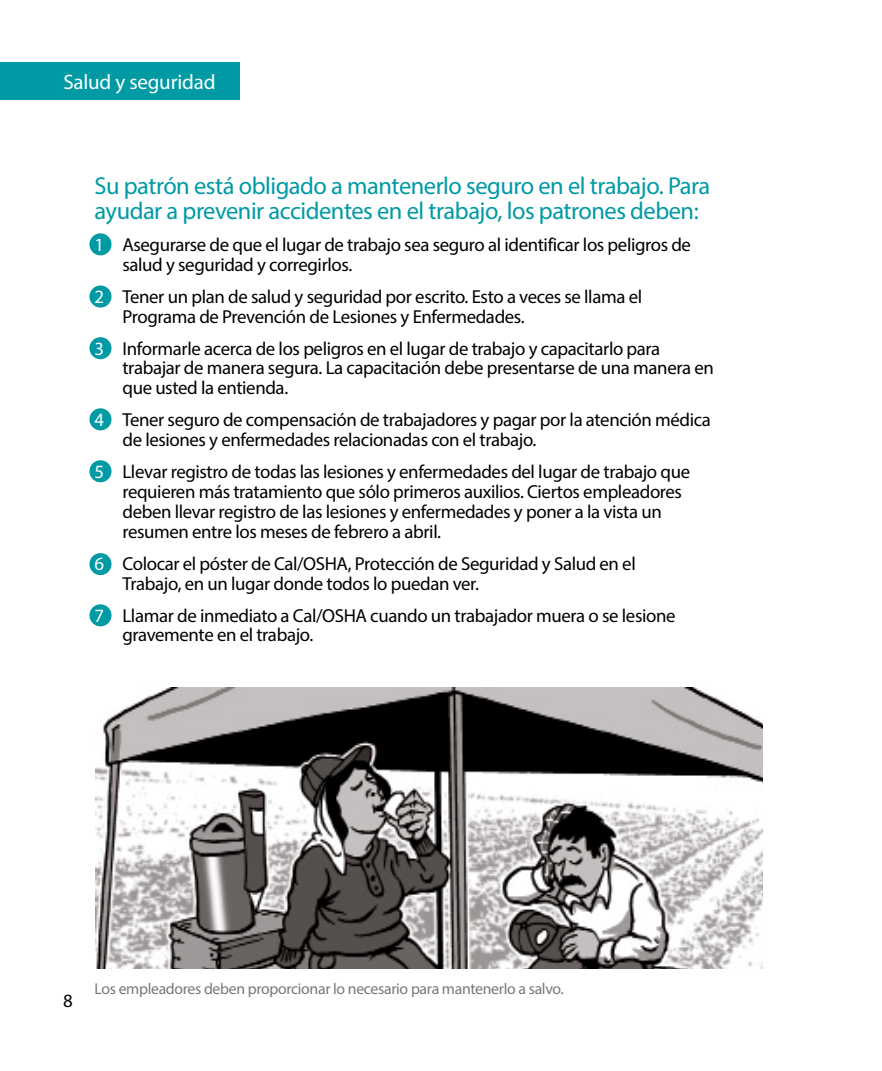
<style>
.page{position:relative;width:882px;height:1071px;background:#fff}
.page>*{position:absolute;margin:0;border:0;box-sizing:border-box;transform-origin:0 0}
.t1{font:24.5px/24.5px "Myriad Pro";letter-spacing:-.02em;color:#009aa5}
.t2{font:21px "Myriad Pro";letter-spacing:-.01em;color:#fff}
.t3{font:18.9px/19.8px "Myriad Pro";letter-spacing:-.02em;color:#000}
.t4{font:15.75px "Myriad Pro";letter-spacing:-.02em;color:#77787b}
.s1{color:#fff}
</style>
<div class="page">
<div style="left:89px;top:233px;width:23px;height:22px;background:#009aa5;border-radius:50%"></div>
<div style="left:89px;top:286px;width:23px;height:22px;background:#009aa5;border-radius:50%"></div>
<div style="left:89px;top:337px;width:23px;height:22px;background:#009aa5;border-radius:50%"></div>
<div style="left:89px;top:408px;width:23px;height:22px;background:#009aa5;border-radius:50%"></div>
<div style="left:89px;top:460px;width:23px;height:22px;background:#009aa5;border-radius:50%"></div>
<div style="left:89px;top:553px;width:23px;height:22px;background:#009aa5;border-radius:50%"></div>
<div style="left:89px;top:604px;width:23px;height:22px;background:#009aa5;border-radius:50%"></div>
<div style="left:0;top:62px;width:239px;height:38px;background:#009aa5"></div>
<img style="left:95px;top:687px;width:667px;height:282px">
<p class="t2" style="left:63px;top:69px;width:154px">Salud y seguridad</p>
<p class="t1" style="left:94px;top:173px;width:617px">Su patrón está obligado a mantenerlo seguro en el trabajo. Para ayudar a prevenir accidentes en el trabajo, los patrones deben:</p>
<p class="t3" style="left:122px;top:234px;width:570px;text-indent:-28px"><span class="s1">1</span> Asegurarse de que el lugar de trabajo sea seguro al identificar los peligros de salud y seguridad y corregirlos.</p>
<p class="t3" style="left:122px;top:286px;width:521px;text-indent:-28px"><span class="s1">2</span> Tener un plan de salud y seguridad por escrito. Esto a veces se llama el<br>Programa de Prevención de Lesiones y Enfermedades.</p>
<p class="t3" style="left:122px;top:338px;width:593px;text-indent:-28px"><span class="s1">3</span> Informarle acerca de los peligros en el lugar de trabajo y capacitarlo para trabajar de manera segura. La capacitación debe presentarse de una manera en que usted la entienda.</p>
<p class="t3" style="left:122px;top:410px;width:590px;text-indent:-28px"><span class="s1">4</span> Tener seguro de compensación de trabajadores y pagar por la atención médica de lesiones y enfermedades relacionadas con el trabajo.</p>
<p class="t3" style="left:122px;top:462px;width:569px;text-indent:-28px"><span class="s1">5</span> Llevar registro de todas las lesiones y enfermedades del lugar de trabajo que requieren más tratamiento que sólo primeros auxilios. Ciertos empleadores deben llevar registro de las lesiones y enfermedades y poner a la vista un resumen entre los meses de febrero a abril.</p>
<p class="t3" style="left:122px;top:553px;width:515px;text-indent:-28px"><span class="s1">6</span> Colocar el póster de Cal/OSHA, Protección de Seguridad y Salud en el<br>Trabajo, en un lugar donde todos lo puedan ver.</p>
<p class="t3" style="left:122px;top:605px;width:555px;text-indent:-28px"><span class="s1">7</span> Llamar de inmediato a Cal/OSHA cuando un trabajador muera o se lesione gravemente en el trabajo.</p>
<p class="t3" style="left:63px;top:991px;width:11px">8</p>
<p class="t4" style="left:94px;top:979px;width:471px">Los empleadores deben proporcionar lo necesario para mantenerlo a salvo.</p>
</div>
